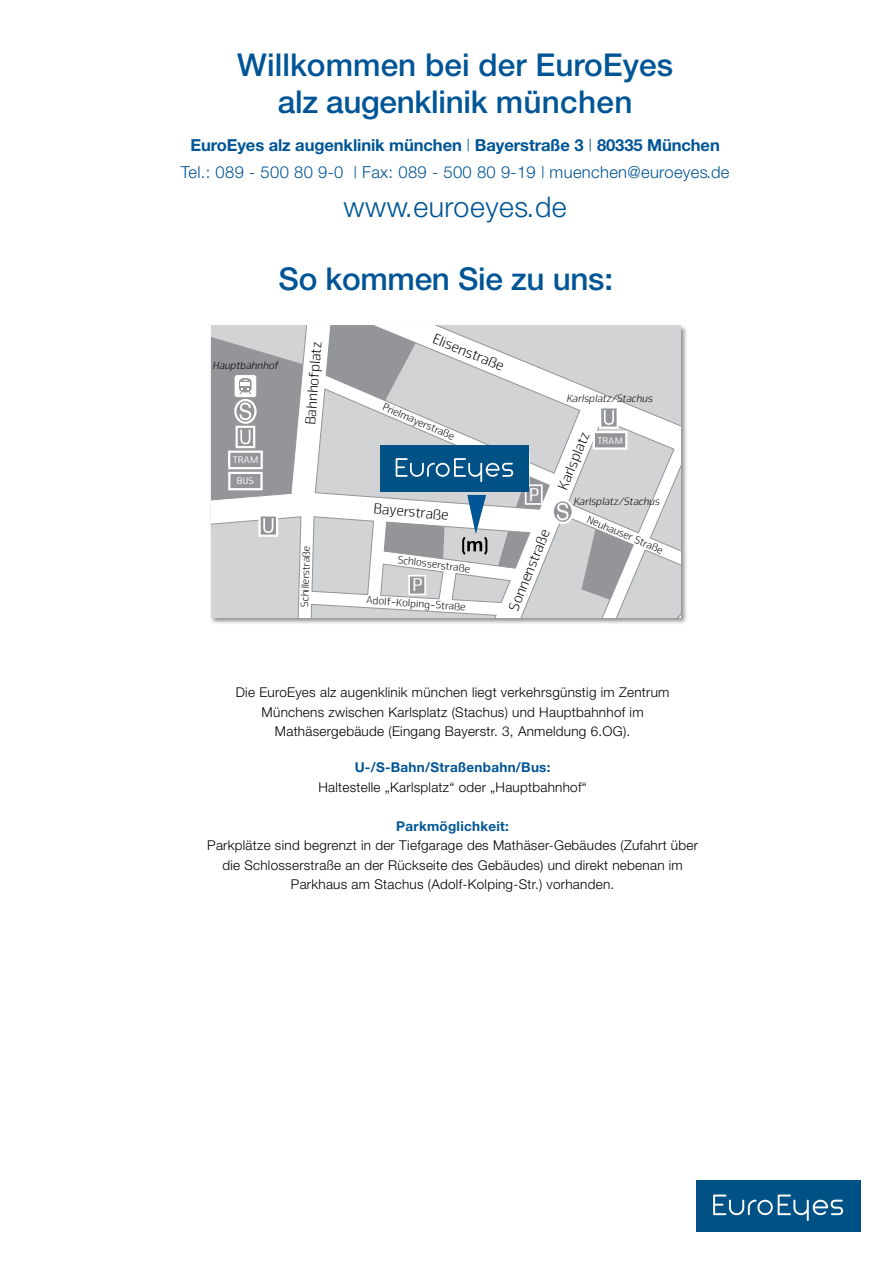
<style>
.page{position:relative;width:893px;height:1263px;background:#fff}
.page>*{position:absolute;margin:0;border:0;box-sizing:border-box;transform-origin:0 0}
.t1{font:500 31.5px/37.5px "Helvetica Neue";color:#005596;text-align:center}
.t2{font:300 28.5px "Helvetica Neue";letter-spacing:.02em;color:#005596}
.t3{font:19.35px "Nuri 04";color:#fff}
.t4{font:300 16.5px/27px "Helvetica Neue";letter-spacing:.02em;color:#005596;text-align:center}
.t5{font:300 15.15px "Nuri 01";color:#000}
.t6{font:300 15px "Nuri 01";color:#000}
.t7{font:300 13.5px/19.5px "Helvetica Neue";letter-spacing:.02em;color:#000;text-align:center}
.t8{font:700 13.5px "Helvetica Neue";letter-spacing:.02em;color:#005596}
.t9{font:300 11.1px "Nuri 01";color:#000}
.t10{font:italic 300 11.1px "Nuri 02";color:#000}
.t11{font:9.9px "Nuri 04";color:#fff}
.t12{font:9.75px "Nuri 04";color:#fff}
.s1{font-weight:700}
.s2{font-size:15px}
.s3{font-size:15.15px}
</style>
<div class="page">
<div style="left:696px;top:1180px;width:165px;height:51px;background:#005186"></div>
<svg style="left:713px;top:1194px;width:130px;height:27px"></svg>
<div style="left:209px;top:324px;width:479px;height:301px;background:#000;opacity:.45"></div>
<svg style="left:211px;top:326px;width:470px;height:291px"></svg>
<svg style="left:211px;top:326px;width:363px;height:269px"></svg>
<h1 class="t1" style="left:237px;top:45px;width:437px">Willkommen bei der EuroEyes alz augenklinik münchen</h1>
<p class="t4" style="left:181px;top:131px;width:550px"><span class="s1">EuroEyes alz augenklinik münchen</span> | <span class="s1">Bayerstraße 3</span> | <span class="s1">80335 München<br></span>Tel.: 089 - 500 80 9-0 | Fax: 089 - 500 80 9-19 | muenchen@euroeyes.de</p>
<h2 class="t2" style="left:343px;top:189px;width:225px">www.euroeyes.de</h2>
<h1 class="t1" style="left:279px;top:260px;width:336px">So kommen Sie zu uns:</h1>
<p class="t10" style="left:212px;top:358px;width:67px">Hauptbahnhof</p>
<p class="t11" style="left:232px;top:454px;width:27px">TRAM</p>
<p class="t12" style="left:236px;top:475px;width:19px">BUS</p>
<p class="t5" style="left:301px;top:425px;width:85px;rotate:-86deg"><span class="s2">B</span>ahnhofpl<span class="s2">a</span>tz</p>
<p class="t9" style="left:298px;top:607px;width:63px;rotate:-88deg">Schillerstraße</p>
<p class="t5" style="left:436px;top:329px;width:77px;rotate:22deg">Elisenstraße</p>
<p class="t9" style="left:385px;top:400px;width:79px;rotate:23deg">Prielmayerstraße</p>
<h3 class="t3" style="left:527px;top:483px;width:12px">P</h3>
<p class="t10" style="left:565px;top:391px;width:88px">Karlsplatz/Stachus</p>
<p class="t5" style="left:553px;top:486px;width:63px;rotate:-68deg">K<span class="s2">arl</span>splat<span class="s2">z</span></p>
<p class="t11" style="left:597px;top:434px;width:27px">TRAM</p>
<p class="t10" style="left:572px;top:494px;width:88px">Karlsplatz/Stachus</p>
<p class="t9" style="left:398px;top:553px;width:74px;rotate:7deg">Schlosserstraße</p>
<h3 class="t3" style="left:411px;top:573px;width:12px">P</h3>
<p class="t9" style="left:366px;top:593px;width:101px;rotate:4deg">Adolf-Kolping-Straße</p>
<p class="t6" style="left:504px;top:607px;width:88px;rotate:-68deg">S<span class="s3">on</span>n<span class="s3">e</span>n<span class="s3">s</span>traße</p>
<p class="t9" style="left:590px;top:512px;width:83px;rotate:23deg">Neuhauser Straße</p>
<p class="t7" style="left:236px;top:682px;width:435px">Die EuroEyes alz augenklinik münchen liegt verkehrsgünstig im Zentrum<br>Münchens zwischen Karlsplatz (Stachus) und Hauptbahnhof im<br>Mathäsergebäude (Eingang Bayerstr. 3, Anmeldung 6.OG).</p>
<p class="t8" style="left:355px;top:759px;width:197px">U-/S-Bahn/Straßenbahn/Bus:</p>
<p class="t7" style="left:318px;top:777px;width:270px">Haltestelle „Karlsplatz“ oder „Hauptbahnhof“</p>
<p class="t8" style="left:396px;top:817px;width:114px">Parkmöglichkeit:</p>
<p class="t7" style="left:207px;top:835px;width:492px">Parkplätze sind begrenzt in der Tiefgarage des Mathäser-Gebäudes (Zufahrt über die Schlosserstraße an der Rückseite des Gebäudes) und direkt nebenan im<br>Parkhaus am Stachus (Adolf-Kolping-Str.) vorhanden.</p>
</div>
